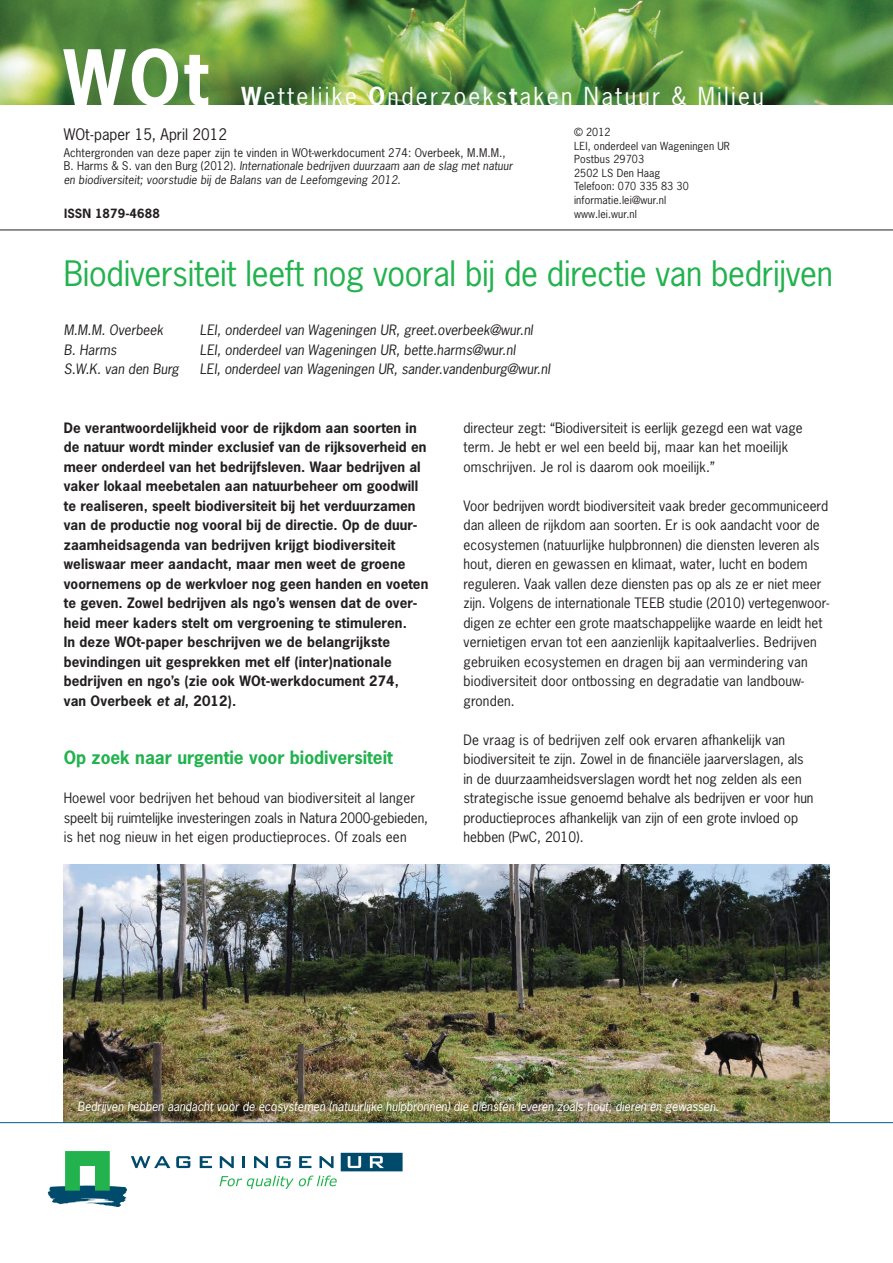
<style>
.page{position:relative;width:893px;height:1263px;background:#fff}
.page>*{position:absolute;margin:0;border:0;box-sizing:border-box;transform-origin:0 0}
.t1{font:700 72px "News Gothic";color:#fff}
.t2{font:33px "News Gothic Std";letter-spacing:-.01em;color:#22b24e}
.t3{font:23.25px "News Gothic";letter-spacing:.1em;color:#fff}
.t4{font:700 17.25px "News Gothic Std";color:#22b24e}
.t5{font:15px "News Gothic Std";color:#231f20}
.t6{font:13.5px/19.5px "News Gothic Std";color:#231f20}
.t7{font:700 13.5px/19.5px "News Gothic Std";letter-spacing:.005em;color:#231f20}
.t8{font:italic 13.5px "News Gothic Std";color:#231f20}
.t9{font:italic 12px "News Gothic Std";color:#fff}
.t10{font:700 12px "News Gothic Std";letter-spacing:.01em;color:#231f20}
.t11{font:italic 11.25px/13.5px "News Gothic Std";letter-spacing:.01em;color:#231f20}
.t12{font:10.5px/13.5px "News Gothic Std";letter-spacing:.01em;color:#231f20}
.s1{font-weight:700}
.s2{font-style:normal}
.s3{font-style:italic}
</style>
<div class="page">
<img style="left:64px;top:864px;width:765px;height:258px">
<hr style="left:0;top:1122px;width:893px;height:1px;background:#005983">
<svg style="left:48px;top:1151px;width:122px;height:56px"></svg>
<svg style="left:176px;top:1156px;width:14px;height:12px"></svg>
<svg style="left:200px;top:1156px;width:12px;height:12px"></svg>
<svg style="left:219px;top:1153px;width:184px;height:36px"></svg>
<img style="left:0;top:0;width:893px;height:105px">
<hr style="left:0;top:230px;width:893px;height:1px;background:#231f20">
<h1 class="t1" style="left:64px;top:30px;width:146px">WOt</h1>
<h3 class="t3" style="left:241px;top:81px;width:524px"><span class="s1">W</span>ettelijke <span class="s1">O</span>nderzoeks<span class="s1">t</span>aken Natuur &amp; Milieu</h3>
<p class="t5" style="left:64px;top:125px;width:165px">WOt - paper 15, April 2012</p>
<p class="t11" style="left:64px;top:146px;width:450px"><span class="s2">Achtergronden van deze paper zijn te vinden in WOt-werkdocument 274: Overbeek, M.M.M.,<br>B. Harms &amp; S. van den Burg (2012).</span> Internationale bedrijven duurzaam aan de slag met natuur en biodiversiteit; voorstudie bij de Balans van de Leefomgeving 2012<span class="s2">.</span></p>
<p class="t10" style="left:64px;top:205px;width:97px">ISSN 1879-4688</p>
<p class="t12" style="left:574px;top:126px;width:157px">© 2012<br>LEI, onderdeel van Wageningen UR<br>Postbus 29703<br>2502 LS Den Haag<br>Telefoon: 070 335 83 30 informatie.lei@wur.nl www.lei.wur.nl</p>
<h2 class="t2" style="left:64px;top:253px;width:771px">Biodiversiteit leeft nog vooral bij de directie van bedrijven</h2>
<p class="t8" style="left:64px;top:322px;width:101px">M.M.M. Overbeek</p>
<p class="t8" style="left:200px;top:322px;width:335px">LEI, onderdeel van Wageningen UR, greet.overbeek@wur.nl</p>
<p class="t8" style="left:64px;top:341px;width:54px">B. Harms</p>
<p class="t8" style="left:200px;top:341px;width:317px">LEI, onderdeel van Wageningen UR, bette.harms@wur.nl</p>
<p class="t8" style="left:64px;top:361px;width:117px">S.W.K. van den Burg</p>
<p class="t8" style="left:200px;top:361px;width:352px">LEI, onderdeel van Wageningen UR, sander.vandenburg@wur.nl</p>
<p class="t7" style="left:64px;top:418px;width:366px">De verantwoordelijkheid voor de rijkdom aan soorten in de natuur wordt minder exclusief van de rijksoverheid en meer onderdeel van het bedrijfsleven. Waar bedrijven al vaker lokaal meebetalen aan natuurbeheer om goodwill te realiseren, speelt biodiversiteit bij het verduurzamen van de productie nog vooral bij de directie. Op de duur&shy;zaamheidsagenda van bedrijven krijgt biodiversiteit weliswaar meer aandacht, maar men weet de groene voornemens op de werkvloer nog geen handen en voeten te geven. Zowel bedrijven als ngo’s wensen dat de over&shy;heid meer kaders stelt om vergroening te stimuleren.<br>In deze WOt-paper beschrijven we de belangrijkste bevindingen uit gesprekken met elf (inter)nationale bedrijven en ngo’s (zie ook WOt-werkdocument 274,<br>van Overbeek <span class="s3">et al</span>, 2012).</p>
<p class="t4" style="left:64px;top:746px;width:331px">Op zoek naar urgentie voor biodiversiteit</p>
<p class="t6" style="left:64px;top:788px;width:366px">Hoewel voor bedrijven het behoud van biodiversiteit al langer speelt bij ruimtelijke investeringen zoals in Natura 2000-gebieden, is het nog nieuw in het eigen productieproces. Of zoals een</p>
<p class="t6" style="left:463px;top:418px;width:341px">directeur zegt: “Biodiversiteit is eerlijk gezegd een wat vage term. Je hebt er wel een beeld bij, maar kan het moeilijk omschrijven. Je rol is daarom ook moeilijk.”</p>
<p class="t6" style="left:463px;top:496px;width:367px">Voor bedrijven wordt biodiversiteit vaak breder gecommuniceerd dan alleen de rijkdom aan soorten. Er is ook aandacht voor de ecosystemen (natuurlijke hulpbronnen) die diensten leveren als hout, dieren en gewassen en klimaat, water, lucht en bodem reguleren. Vaak vallen deze diensten pas op als ze er niet meer zijn. Volgens de internationale TEEB studie (2010) vertegenwoor&shy;digen ze echter een grote maatschappelijke waarde en leidt het vernietigen ervan tot een aanzienlijk kapitaalverlies. Bedrijven gebruiken ecosystemen en dragen bij aan vermindering van biodiversiteit door ontbossing en degradatie van landbouw&shy;gronden.</p>
<p class="t6" style="left:463px;top:730px;width:352px">De vraag is of bedrijven zelf ook ervaren afhankelijk van biodiversiteit te zijn. Zowel in de financiële jaarverslagen, als in de duurzaamheidsverslagen wordt het nog zelden als een strategische issue genoemd behalve als bedrijven er voor hun productieproces afhankelijk van zijn of een grote invloed op hebben (PwC, 2010).</p>
<p class="t9" style="left:78px;top:1099px;width:643px">Bedrijven hebben aandacht voor de ecosystemen (natuurlijke hulpbronnen) die diensten leveren zoals hout, dieren en gewassen.</p>
</div>
